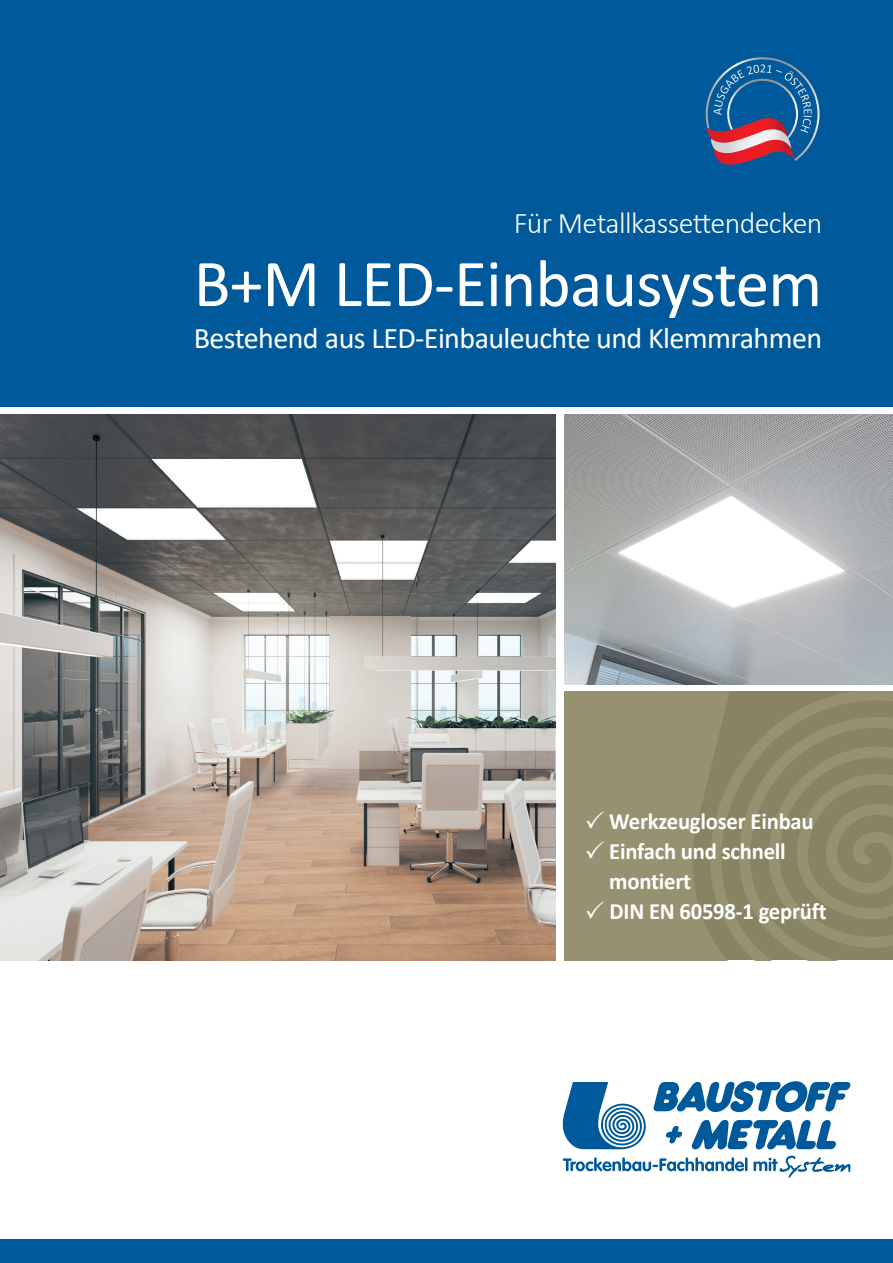
<style>
.page{position:relative;width:893px;height:1263px;background:#fff}
.page>*{position:absolute;margin:0;border:0;box-sizing:border-box;transform-origin:0 0}
.t1{font:67.5px "Calibri";letter-spacing:-.01em;color:#fff}
.t2{font:30px "Calibri";letter-spacing:-.02em;color:#fff}
.t3{font:300 30px "Calibri";letter-spacing:-.02em;color:#fff}
.t4{font:700 23.4px/29.8px "Calibri";letter-spacing:-.01em;color:#fff}
</style>
<div class="page">
<div style="left:0;top:0;width:893px;height:406px;background:#00599b"></div>
<img style="left:706px;top:57px;width:113px;height:85px">
<svg style="left:707px;top:64px;width:105px;height:101px"></svg>
<img style="left:0;top:414px;width:556px;height:546px">
<img style="left:564px;top:414px;width:329px;height:270px">
<div style="left:0;top:1239px;width:893px;height:24px;background:#00599b"></div>
<svg style="left:563px;top:1082px;width:83px;height:67px"></svg>
<svg style="left:654px;top:1081px;width:196px;height:31px"></svg>
<svg style="left:666px;top:1126px;width:16px;height:17px"></svg>
<svg style="left:692px;top:1120px;width:144px;height:29px"></svg>
<svg style="left:563px;top:1157px;width:184px;height:14px"></svg>
<svg style="left:754px;top:1155px;width:96px;height:23px"></svg>
<svg style="left:564px;top:691px;width:329px;height:269px;background:#908c6b"></svg>
<svg style="left:587px;top:811px;width:17px;height:18px"></svg>
<svg style="left:587px;top:841px;width:17px;height:18px"></svg>
<svg style="left:587px;top:901px;width:17px;height:17px"></svg>
<p class="t3" style="left:514px;top:204px;width:310px">Für Metallkassettendecken</p>
<h1 class="t1" style="left:194px;top:237px;width:630px">B+M LED-Einbausystem</h1>
<p class="t2" style="left:194px;top:317px;width:630px">Bestehend aus LED-Einbauleuchte und Klemmrahmen</p>
<p class="t4" style="left:609px;top:806px;width:219px">Werkzeugloser Einbau<br>Einfach und schnell montiert<br>DIN EN 60598-1 geprüft</p>
</div>
